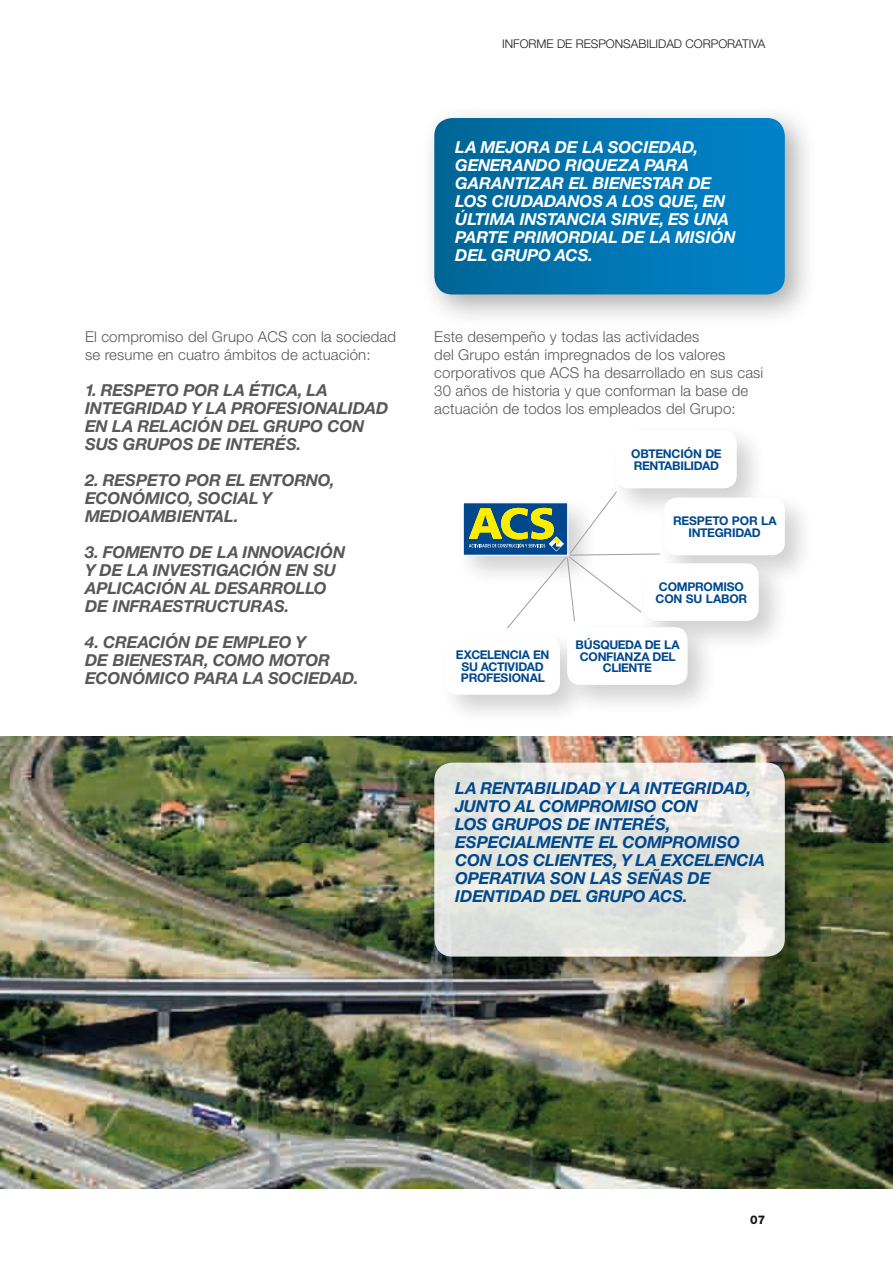
<style>
.page{position:relative;width:893px;height:1263px;background:#fff}
.page>*{position:absolute;margin:0;border:0;box-sizing:border-box;transform-origin:0 0}
.t1{font:italic 700 16.5px/18px "Helvetica Neue";color:#58585a}
.t2{font:italic 700 16.5px/18px "Helvetica Neue";letter-spacing:-.01em;color:#00488e}
.t3{font:italic 700 16.5px/18px "Helvetica Neue";color:#fff}
.t4{font:300 15px/18px "Helvetica Neue";letter-spacing:.01em;color:#58585a}
.t5{font:700 12px/11.7px "Helvetica Neue";letter-spacing:-.02em;color:#00488e;text-align:center}
.t6{font:300 12px "Helvetica Neue";color:#1a171c}
.t7{font:800 12px "Helvetica Neue";color:#1a171c}
</style>
<div class="page">
<div style="left:418px;top:102px;width:399px;height:224px;background:#1a171c;opacity:.35"></div>
<svg style="left:434px;top:118px;width:351px;height:176px;background:#0175b0"></svg>
<img style="left:0;top:737px;width:893px;height:451px">
<div style="left:463px;top:502px;width:105px;height:54px;background:#00488e;border:1px solid #fff"></div>
<div style="left:609px;top:423px;width:157px;height:95px;background:#1a171c;opacity:.2"></div>
<div style="left:616px;top:431px;width:121px;height:57px;background:#fff;border-radius:13px"></div>
<div style="left:438px;top:629px;width:151px;height:95px;background:#1a171c;opacity:.2"></div>
<div style="left:445px;top:637px;width:115px;height:58px;background:#fff;border-radius:13px"></div>
<div style="left:657px;top:490px;width:157px;height:95px;background:#1a171c;opacity:.2"></div>
<div style="left:664px;top:498px;width:121px;height:57px;background:#fff;border-radius:13px"></div>
<div style="left:636px;top:556px;width:152px;height:95px;background:#1a171c;opacity:.2"></div>
<div style="left:644px;top:563px;width:115px;height:58px;background:#fff;border-radius:13px"></div>
<div style="left:559px;top:619px;width:158px;height:95px;background:#1a171c;opacity:.2"></div>
<div style="left:567px;top:627px;width:121px;height:58px;background:#fff;border-radius:13px"></div>
<svg style="left:469px;top:491px;width:191px;height:138px"></svg>
<div style="left:427px;top:755px;width:387px;height:231px;background:#1a171c;opacity:.4"></div>
<svg style="left:434px;top:763px;width:351px;height:193px;background:#e5e6e1"></svg>
<p class="t4" style="left:85px;top:327px;width:313px">El compromiso del Grupo ACS con la sociedad se resume en cuatro ámbitos de actuación:</p>
<p class="t1" style="left:85px;top:381px;width:305px">1. RESPETO POR LA ÉTICA, LA<br>INTEGRIDAD Y LA PROFESIONALIDAD<br>EN LA RELACIÓN DEL GRUPO CON<br>SUS GRUPOS DE INTERÉS.</p>
<p class="t1" style="left:85px;top:471px;width:251px">2. RESPETO POR EL ENTORNO,<br>ECONÓMICO, SOCIAL Y<br>MEDIOAMBIENTAL.</p>
<p class="t1" style="left:85px;top:543px;width:262px">3. FOMENTO DE LA INN OVACIÓN<br>Y DE LA INVESTIGACIÓN EN SU<br>APLICACIÓN AL DESARROLLO<br>DE INFRAESTRUCTURAS.</p>
<p class="t1" style="left:85px;top:633px;width:275px">4. CREACIÓN DE EMPLEO Y<br>DE BIENESTAR, COMO MOTOR<br>ECONÓMICO PARA LA SOCIEDAD.</p>
<p class="t6" style="left:502px;top:37px;width:265px">INFORME DE RESPONSABILIDAD CORPORATIVA</p>
<p class="t3" style="left:455px;top:138px;width:282px">LA MEJORA DE LA SOCIEDAD,<br>GENERANDO RIQUEZA PARA<br>GARANTIZAR EL BIENESTAR DE<br>LOS CIUDADANOS A LOS QUE, EN<br>ÚLTIMA INSTANCIA SIRVE, ES UNA<br>PARTE PRIMORDIAL DE LA MISIÓN<br>DEL GRUPO ACS</p>
<p class="t3" style="left:588px;top:246px;width:6px">.</p>
<p class="t4" style="left:434px;top:327px;width:331px">Este desempeño y todas las actividades<br>del Grupo están impregnados de los valores corporativos que ACS ha desarrollado en sus casi 30 años de historia y que conforman la base de actuación de todos los empleados del Grupo:</p>
<p class="t5" style="left:631px;top:448px;width:92px;text-align:left">OBTENCIÓN DE<br>RENTABILIDAD</p>
<p class="t5" style="left:456px;top:649px;width:95px">EXCELENC IA EN<br>SU ACTIVIDAD<br>PROFESIONAL</p>
<p class="t5" style="left:673px;top:515px;width:104px">RESPETO POR LA<br>INTEGRIDAD</p>
<p class="t5" style="left:656px;top:581px;width:93px;text-align:left">COMPROMISO<br>CON SU LABOR</p>
<p class="t5" style="left:575px;top:639px;width:105px">BÚSQUEDA DE LA<br>CONFIANZA DEL<br>C LIENTE</p>
<p class="t2" style="left:455px;top:778px;width:311px">LA RENTABILIDAD Y LA INTEGRIDAD,<br>JUNTO AL COMPROMISO CON<br>LOS GRUPOS DE INTERÉS,<br>ESPECIALMENTE EL COMPROMISO<br>CON LOS CLIENTES, Y LA EXCELENCIA<br>OPERATIVA SON LAS SEÑAS DE<br>IDENTIDAD DEL GRUPO ACS</p>
<p class="t2" style="left:683px;top:886px;width:6px">.</p>
<p class="t7" style="left:750px;top:1213px;width:17px">07</p>
</div>
